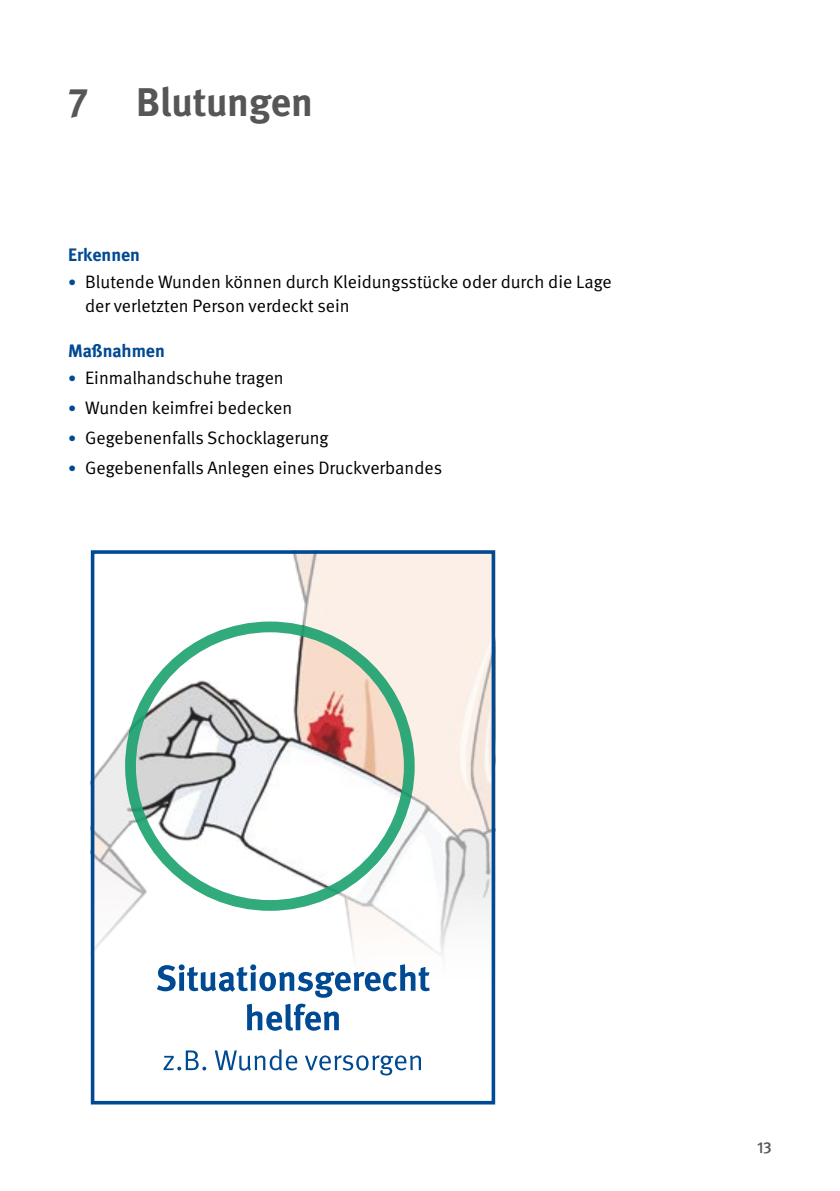
<style>
.page{position:relative;width:840px;height:1191px;background:#fff}
.page>*{position:absolute;margin:0;border:0;box-sizing:border-box;transform-origin:0 0}
.Kapitelüberschrift_2{font:700 40px "DGUV Meta";color:#565656}
.t1{font:18px/24px "DGUV Meta";color:#000}
.Zwischenüberschrift{font:700 18px "DGUV Meta";color:#004993}
.t2{font:500 16px "DGUV Meta";color:#565656}
.s1{font-size:16px;color:#004993}
</style>
<div class="page">
<img style="left:96px;top:555px;width:394px;height:521px">
<div style="left:91px;top:550px;width:404px;height:554px;border:4px solid #004993"></div>
<svg style="left:163px;top:1049px;width:258px;height:26px"></svg>
<svg style="left:247px;top:1003px;width:91px;height:27px"></svg>
<svg style="left:157px;top:964px;width:272px;height:33px"></svg>
<img style="left:125px;top:621px;width:289px;height:289px">
<div style="left:125px;top:621px;width:289px;height:289px;border:11px solid #00965e;border-radius:50%"></div>
<p class="Kapitelüberschrift_2" style="left:68px;top:79px;width:246px">7 Blutungen</p>
<p class="Zwischenüberschrift" style="left:68px;top:244px;width:73px">Erkennen</p>
<p class="t1" style="left:85px;top:270px;width:528px;text-indent:-17px"><span class="s1">•</span> Blutende Wunden können durch Kleidungsstücke oder durch die Lage der verletzten Person verdeckt sein</p>
<p class="Zwischenüberschrift" style="left:68px;top:340px;width:98px">Maßnahmen</p>
<p class="t1" style="left:68px;top:366px;width:217px"><span class="s1">•</span> Einmalhandschuhe tragen</p>
<p class="t1" style="left:68px;top:396px;width:225px"><span class="s1">•</span> Wunden keimfrei bedecken</p>
<p class="t1" style="left:68px;top:426px;width:262px"><span class="s1">•</span> Gegebenenfalls Schocklagerung</p>
<p class="t1" style="left:68px;top:456px;width:375px"><span class="s1">•</span> Gegebenenfalls Anlegen eines Druckverbandes</p>
<p class="t2" style="left:756px;top:1137px;width:16px">13</p>
</div>
